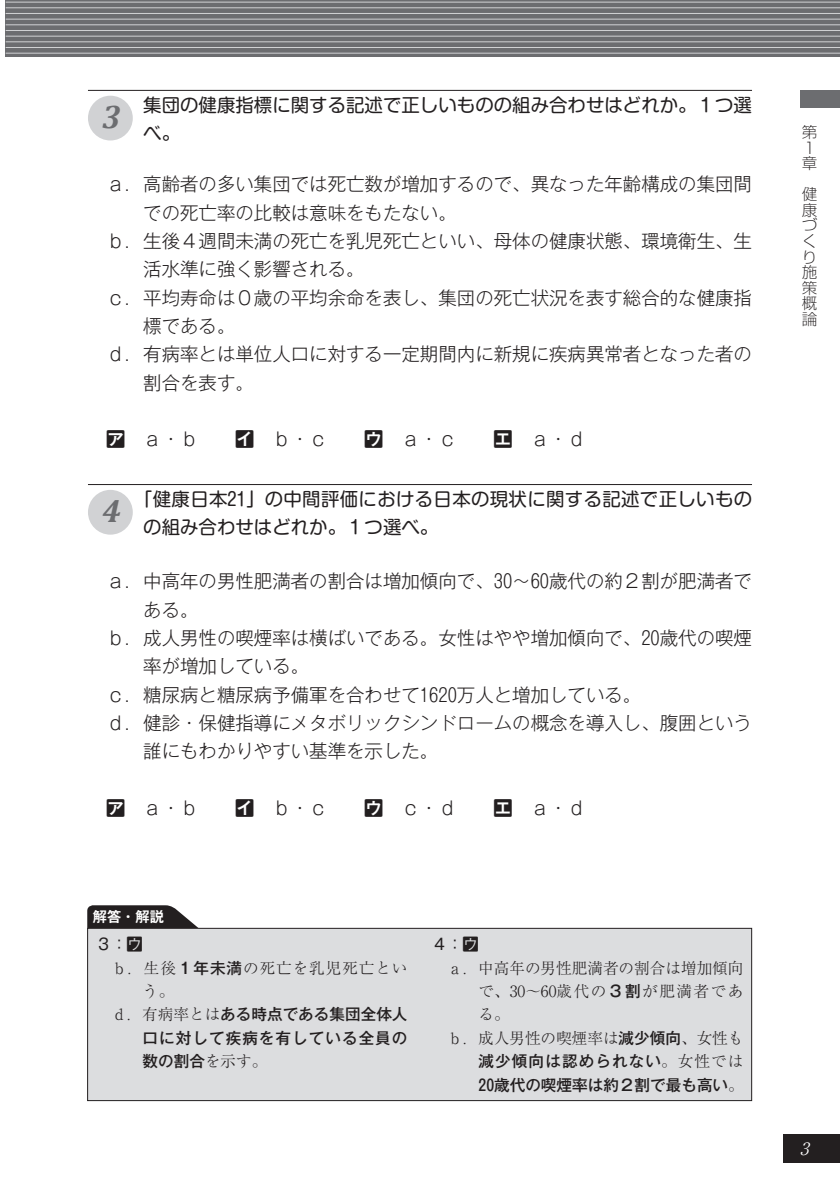
<style>
.page{position:relative;width:840px;height:1191px;background:#fff}
.page>*{position:absolute;margin:0;border:0;box-sizing:border-box;transform-origin:0 0}
.t1{font:italic 700 32.6px "Cambria";color:#6c6d70}
.t2{font:300 18.4px "Gothic MB101 Pr 6 N";color:#231f20}
.t3{font:18.4px/28.4px "Shin M Go Pr 6 N";color:#231f20}
.t4{font:italic 300 17px "Ryumin Pr 6 N";color:#fff}
.t5{font:500 15.6px/23.4px "Gothic MB101 Pr 6 N";color:#231f20;text-align:justify}
.t6{font:300 15.6px "Ryumin Pr 6 N";color:#231f20}
.t7{font:300 15.6px/23.4px "Ryumin Pr 6 N";letter-spacing:.06em;color:#231f20}
.t8{font:300 15.6px "Ryumin Pr 6 N";letter-spacing:.1em;color:#231f20}
.t9{font:300 expanded 15.6px/15.6px "Shin Go Pr 6 N";color:#231f20}
.t10{font:15.6px "Gothic MB101 Pr 6 N";color:#231f20}
.t11{font:700 14.2px "Gothic MB101 Pr 6 N De";color:#fff}
.s1{font-family:"Gothic MB101 Pr 6 N De";font-weight:700}
.s2{font-family:"Gothic MB101 Pr 6 N";font-weight:500}
.s3{font-family:"Ryumin Pr 6 N";font-weight:300}
</style>
<div class="page">
<div style="left:799px;top:90px;width:40px;height:17px;background:#6c6d70"></div>
<div style="left:782px;top:1134px;width:57px;height:28px;background:#231f20"></div>
<svg style="left:6px;top:0;width:833px;height:57px;background:#717275"></svg>
<hr style="left:6px;top:53px;width:833px;height:1px;background:#d1d2d4">
<hr style="left:6px;top:47px;width:833px;height:1px;background:#d1d2d4">
<hr style="left:6px;top:41px;width:833px;height:1px;background:#d1d2d4">
<hr style="left:6px;top:36px;width:833px;height:1px;background:#d1d2d4">
<hr style="left:6px;top:30px;width:833px;height:1px;background:#d1d2d4">
<hr style="left:6px;top:24px;width:833px;height:1px;background:#d1d2d4">
<hr style="left:6px;top:19px;width:833px;height:1px;background:#d1d2d4">
<hr style="left:6px;top:13px;width:833px;height:1px;background:#d1d2d4">
<hr style="left:6px;top:7px;width:833px;height:1px;background:#d1d2d4">
<hr style="left:6px;top:2px;width:833px;height:1px;background:#d1d2d4">
<div style="left:88px;top:96px;width:45px;height:44px;background:#d1d2d4;border-radius:50%"></div>
<hr style="left:88px;top:90px;width:663px;height:1px;background:#231f20">
<div style="left:88px;top:490px;width:45px;height:44px;background:#d1d2d4;border-radius:50%"></div>
<hr style="left:88px;top:484px;width:663px;height:1px;background:#231f20">
<div style="left:88px;top:928px;width:663px;height:172px;background:#dcdddf"></div>
<div style="left:87px;top:928px;width:664px;height:173px;border:1px solid #231f20"></div>
<svg style="left:87px;top:905px;width:111px;height:23px;background:#413d3e"></svg>
<h1 class="t1" style="left:102px;top:94px;width:20px">3</h1>
<p class="t3" style="left:143px;top:90px;width:610px">集団の健康指標に関する記述で正しいものの組み合わせはどれか。１つ選べ。</p>
<p class="t2" style="left:106px;top:169px;width:646px">ａ．高齢者の多い集団では死亡数が増加するので、異なった年齢構成の集団間</p>
<p class="t2" style="left:143px;top:197px;width:315px">での死亡率の比較は意味をもたない。</p>
<p class="t2" style="left:106px;top:226px;width:646px">ｂ．生後４週間未満の死亡を乳児死亡といい、母体の健康状態、環境衛生、生</p>
<p class="t2" style="left:143px;top:254px;width:223px">活水準に強く影響される。</p>
<p class="t2" style="left:106px;top:282px;width:646px">ｃ．平均寿命は０歳の平均余命を表し、集団の死亡状況を表す総合的な健康指</p>
<p class="t2" style="left:143px;top:311px;width:94px">標である。</p>
<p class="t2" style="left:106px;top:339px;width:646px">ｄ．有病率とは単位人口に対する一定期間内に新規に疾病異常者となった者の</p>
<p class="t2" style="left:143px;top:367px;width:112px">割合を表す。</p>
<p class="t2" style="left:106px;top:424px;width:481px"><span class="s1">ア</span>　ａ・ｂ　　<span class="s1">イ</span>　ｂ・ｃ　　<span class="s1">ウ</span>　ａ・ｃ　　<span class="s1">エ</span>　ａ・ｄ</p>
<h1 class="t1" style="left:102px;top:488px;width:20px">4</h1>
<p class="t3" style="left:143px;top:484px;width:610px;text-indent:-9px">「健康日本２１」の中間評価における日本の現状に関する記述で正しいものの組み合わせはどれか。１つ選べ。</p>
<p class="t2" style="left:106px;top:566px;width:646px">ａ．中高年の男性肥満者の割合は増加傾向で、３０〜６０歳代の約２割が肥満者で</p>
<p class="t2" style="left:143px;top:594px;width:57px">ある。</p>
<p class="t2" style="left:106px;top:622px;width:646px">ｂ．成人男性の喫煙率は横ばいである。女性はやや増加傾向で、２０歳代の喫煙</p>
<p class="t2" style="left:143px;top:651px;width:167px">率が増加している。</p>
<p class="t2" style="left:106px;top:679px;width:536px">ｃ．糖尿病と糖尿病予備軍を合わせて１６２０万人と増加している。</p>
<p class="t2" style="left:106px;top:708px;width:646px">ｄ．健診・保健指導にメタボリックシンドロームの概念を導入し、腹囲という</p>
<p class="t2" style="left:143px;top:736px;width:296px">誰にもわかりやすい基準を示した。</p>
<p class="t2" style="left:106px;top:793px;width:481px"><span class="s1">ア</span>　ａ・ｂ　　<span class="s1">イ</span>　ｂ・ｃ　　<span class="s1">ウ</span>　ｃ・ｄ　　<span class="s1">エ</span>　ａ・ｄ</p>
<p class="t11" style="left:93px;top:904px;width:72px">解答・解説</p>
<p class="t10" style="left:96px;top:931px;width:48px">３：ウ</p>
<p class="t7" style="left:142px;top:955px;width:266px;text-indent:-31px">ｂ．生後<span class="s2">１年未満</span>の死亡を乳児死亡という。</p>
<p class="t5" style="left:142px;top:1002px;width:266px;text-indent:-31px"><span class="s3">ｄ．有病率とは</span>ある時点である集団全体人口に対して疾病を有している全員の数の割合<span class="s3">を示す。</span></p>
<p class="t10" style="left:431px;top:931px;width:48px">４：ウ</p>
<p class="t6" style="left:447px;top:955px;width:297px">ａ．中高年の男性肥満者の割合は増加傾向</p>
<p class="t8" style="left:478px;top:979px;width:266px">で、３０〜６０歳代の<span class="s2">３割</span>が肥満者であ</p>
<p class="t6" style="left:478px;top:1002px;width:33px">る。</p>
<p class="t6" style="left:447px;top:1025px;width:297px">ｂ．成人男性の喫煙率は<span class="s2">減少傾向</span>、女性も</p>
<p class="t5" style="left:478px;top:1048px;width:267px">減少傾向は認められない<span class="s3">。女性では<br></span>２０歳代の喫煙率は約２割で最も高い<span class="s3">。</span></p>
<p class="t9" style="left:801px;top:123px;width:16px">第<br>１章</p>
<p class="t9" style="left:801px;top:185px;width:17px">健康づくり施策概論</p>
<p class="t4" style="left:799px;top:1135px;width:17px">3</p>
</div>
